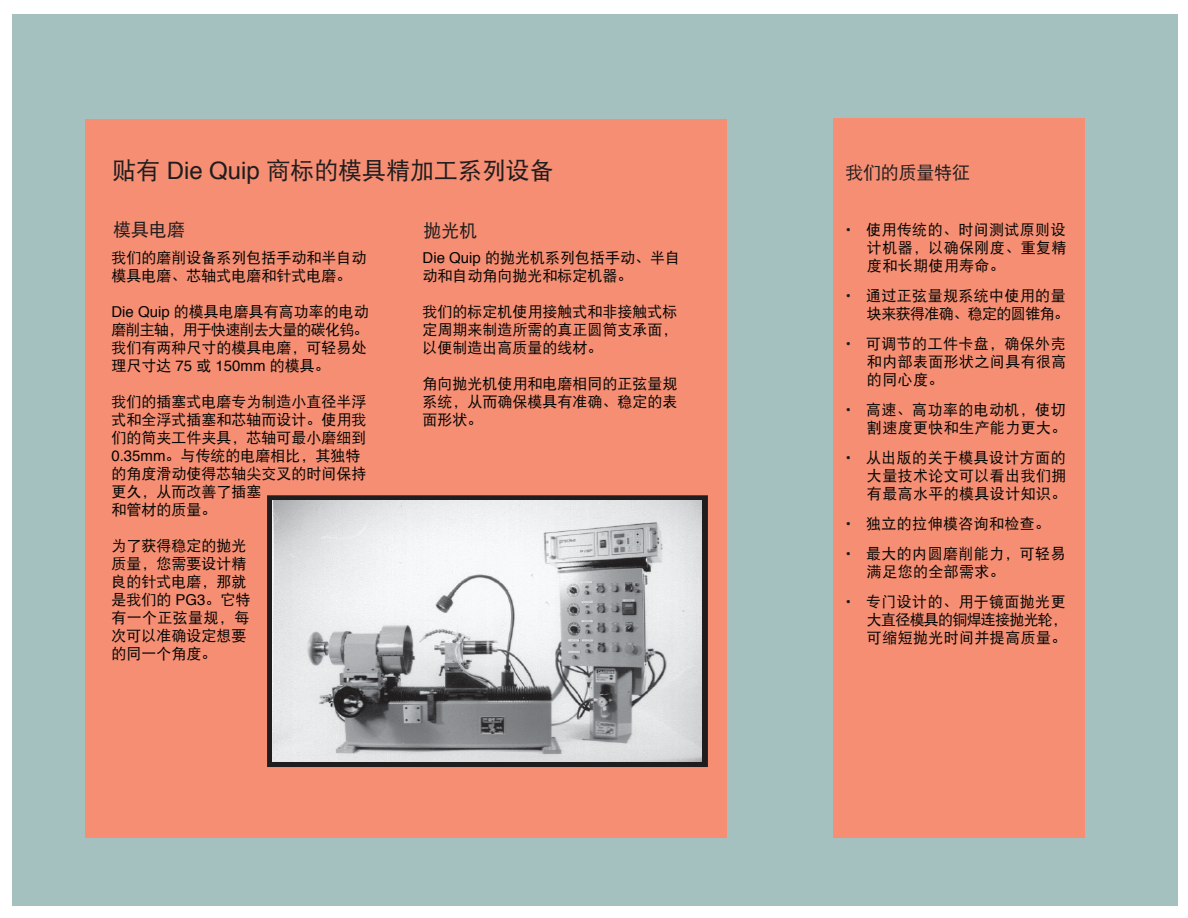
<style>
.page{position:relative;width:1188px;height:918px;background:#fff}
.page>*{position:absolute;margin:0;border:0;box-sizing:border-box;transform-origin:0 0}
.t1{font:24px "DF Hei W5";color:#201d1e}
.t2{font:18px "DF Hei W5";letter-spacing:-.015em;color:#201d1e}
.t3{font:15px/18px "DF Hei W5";color:#040503;text-align:justify}
.t4{font:15px/18px "DF Hei W5";letter-spacing:.025em;color:#040503;text-align:right}
.s1{font-family:"Helvetica"}
.s2{font-family:"Helvetica";color:#201d1e}
</style>
<div class="page">
<div style="left:13px;top:14px;width:1165px;height:891px;background:#a4c1bf"></div>
<div style="left:833px;top:118px;width:251px;height:720px;background:#f58e73"></div>
<div style="left:85px;top:119px;width:642px;height:719px;background:#f58e73"></div>
<div style="left:267px;top:495px;width:441px;height:272px;border:6px solid #201d1e"></div>
<img style="left:273px;top:500px;width:429px;height:262px">
<h1 class="t1" style="left:112px;top:159px;width:443px">贴有 <span class="s1">Die Quip</span> 商标的模具精加工系列设备</h1>
<p class="t2" style="left:113px;top:221px;width:73px">模具电磨</p>
<p class="t2" style="left:424px;top:221px;width:55px">抛光机</p>
<p class="t3" style="left:111px;top:249px;width:256px">我们的磨削设备系列包括手动和半自动模具电磨、芯轴式电磨和针式电磨。</p>
<p class="t3" style="left:111px;top:303px;width:259px;text-align:left"><span class="s1">Die Quip</span> 的模具电磨具有高功率的电动磨削主轴，用于快速削去大量的碳化钨。我们有两种尺寸的模具电磨，可轻易处理尺寸达 <span class="s1">75</span> 或 <span class="s1">150mm</span> 的模具。</p>
<p class="t3" style="left:111px;top:393px;width:256px;text-align:left">我们的插塞式电磨专为制造小直径半浮式和全浮式插塞和芯轴而设计。使用我们的筒夹工件夹具，芯轴可最小磨细到<br><span class="s1">0.35mm</span>。与传统的电磨相比，其独特的角度滑动使得芯轴尖交叉的时间保持更久，从而改善了插塞<br>和管材的质量。</p>
<p class="t3" style="left:111px;top:537px;width:141px;text-align:left">为了获得稳定的抛光质量，您需要设计精良的针式电磨，那就是我们的 <span class="s1">PG3</span>。它特有一个正弦量规，每次可以准确设定想要的同一个角度。</p>
<p class="t3" style="left:423px;top:249px;width:259px"><span class="s1">Die Quip</span> 的抛光机系列包括手动、半自动和自动角向抛光和标定机器。</p>
<p class="t3" style="left:423px;top:303px;width:256px">我们的标定机使用接触式和非接触式标定周期来制造所需的真正圆筒支承面，以便制造出高质量的线材。</p>
<p class="t3" style="left:423px;top:375px;width:256px">角向抛光机使用和电磨相同的正弦量规系统，从而确保模具有准确、稳定的表面形状。</p>
<p class="t2" style="left:845px;top:164px;width:126px">我们的质量特征</p>
<p class="t3" style="left:867px;top:220px;width:201px;text-indent:-21px"><span class="s2">•</span> 使用传统的、时间测试原则设计机器，以确保刚度、重复精度和长期使用寿命。</p>
<p class="t4" style="left:846px;top:286px;width:225px"><span class="s2">•</span> 通过正弦量规系统中使用的量块来获得准确、稳定的圆锥角。</p>
<p class="t3" style="left:867px;top:334px;width:201px;text-indent:-21px"><span class="s2">•</span> 可调节的工件卡盘，确保外壳和内部表面形状之间具有很高的同心度。</p>
<p class="t4" style="left:846px;top:400px;width:222px"><span class="s2">•</span> 高速、高功率的电动机，使切割速度更快和生产能力更大。</p>
<p class="t3" style="left:867px;top:448px;width:201px;text-indent:-21px"><span class="s2">•</span> 从出版的关于模具设计方面的大量技术论文可以看出我们拥有最高水平的模具设计知识。</p>
<p class="t4" style="left:846px;top:514px;width:206px"><span class="s2">•</span> 独立的拉伸模咨询和检查。</p>
<p class="t4" style="left:867px;top:544px;width:200px;text-align:left;text-indent:-21px"><span class="s2">•</span> 最大的内圆磨削能力，可轻易满足您的全部需求。</p>
<p class="t3" style="left:867px;top:592px;width:202px;text-indent:-21px"><span class="s2">•</span> 专门设计的、用于镜面抛光更大直径模具的铜焊连接抛光轮，可缩短抛光时间并提高质量。</p>
</div>
